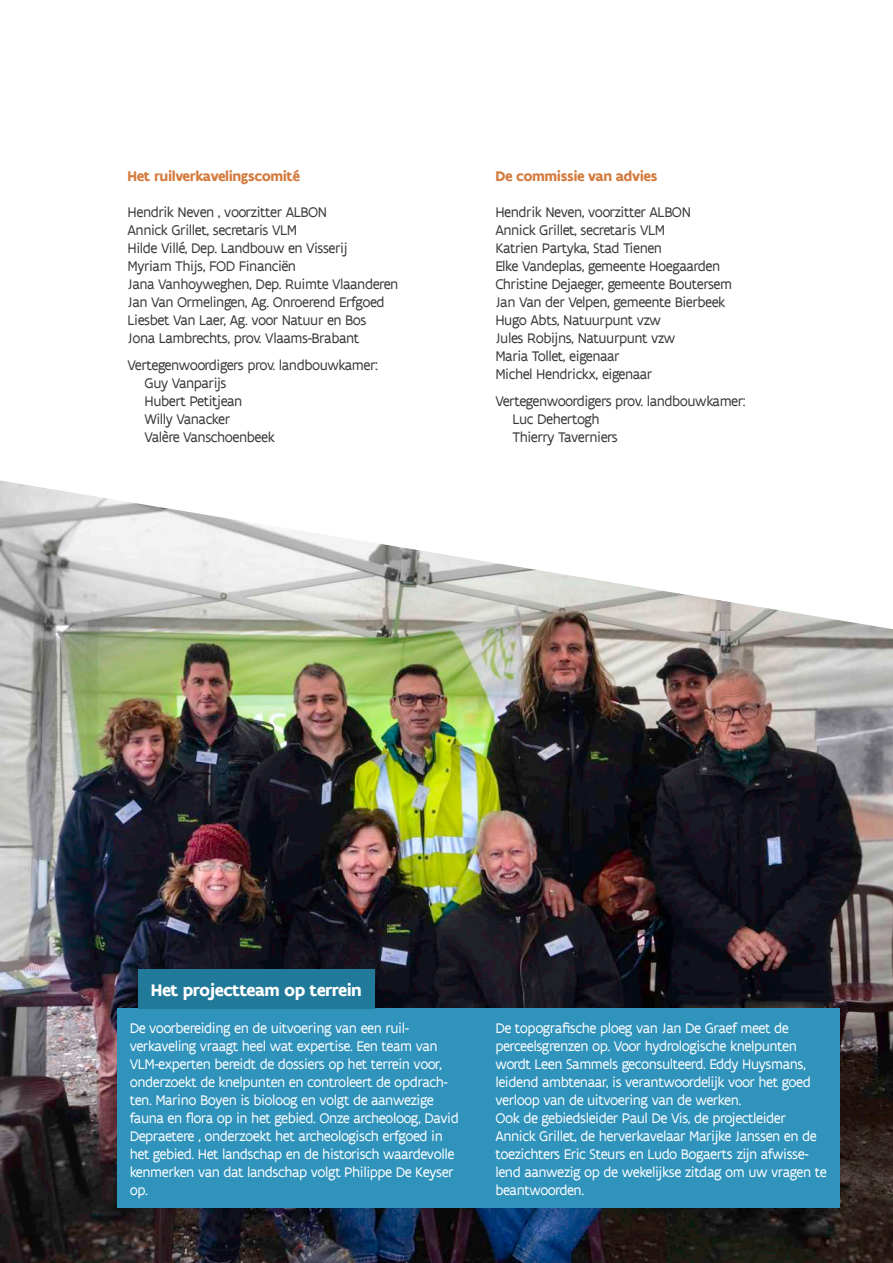
<style>
.page{position:relative;width:893px;height:1263px;background:#fff}
.page>*{position:absolute;margin:0;border:0;box-sizing:border-box;transform-origin:0 0}
.Tussentitel{font:700 18px "Flanders Art Sans";letter-spacing:-.03em;color:#fff}
.Tekst{font:15px/18px "Flanders Art Sans";letter-spacing:-.03em;color:#fff}
.Tekst-2{font:15px "Flanders Art Sans";letter-spacing:-.03em;color:#383839}
.Tekst-3{font:700 15px "Flanders Art Sans";letter-spacing:-.03em;color:#d57b3e}
</style>
<div class="page">
<img style="left:0;top:480px;width:893px;height:783px">
<div style="left:117px;top:1009px;width:723px;height:199px;background:#3093bc"></div>
<div style="left:138px;top:970px;width:237px;height:39px;background:#227a9a"></div>
<p class="Tekst-3" style="left:128px;top:167px;width:174px">Het ruilverkavelingscomité</p>
<p class="Tekst-2" style="left:128px;top:203px;width:201px">Hendrik Neven , voorzitter ALBON</p>
<p class="Tekst-2" style="left:128px;top:221px;width:171px">Annick Grillet, secretaris VLM</p>
<p class="Tekst-2" style="left:128px;top:239px;width:222px">Hilde Villé, Dep. Landbouw en Visserij</p>
<p class="Tekst-2" style="left:128px;top:257px;width:170px">Myriam Thijs, FOD Financiën</p>
<p class="Tekst-2" style="left:128px;top:275px;width:272px">Jana Vanhoyweghen, Dep. Ruimte Vlaanderen</p>
<p class="Tekst-2" style="left:128px;top:293px;width:259px">Jan Van Ormelingen, Ag. Onroerend Erfgoed</p>
<p class="Tekst-2" style="left:128px;top:311px;width:241px">Liesbet Van Laer, Ag. voor Natuur en Bos</p>
<p class="Tekst-2" style="left:128px;top:329px;width:233px">Jona Lambrechts, prov. Vlaams-Brabant</p>
<p class="Tekst-2" style="left:128px;top:356px;width:252px">Vertegenwoordigers prov. landbouwkamer:</p>
<p class="Tekst-2" style="left:145px;top:374px;width:84px">Guy Vanparijs</p>
<p class="Tekst-2" style="left:145px;top:392px;width:99px">Hubert Petitjean</p>
<p class="Tekst-2" style="left:145px;top:410px;width:87px">Willy Vanacker</p>
<p class="Tekst-2" style="left:145px;top:428px;width:132px">Valère Vanschoenbeek</p>
<p class="Tekst-3" style="left:495px;top:167px;width:164px">De commissie van advies</p>
<p class="Tekst-2" style="left:495px;top:203px;width:197px">Hendrik Neven, voorzitter ALBON</p>
<p class="Tekst-2" style="left:495px;top:221px;width:171px">Annick Grillet, secretaris VLM</p>
<p class="Tekst-2" style="left:495px;top:239px;width:168px">Katrien Partyka, Stad Tienen</p>
<p class="Tekst-2" style="left:495px;top:257px;width:226px">Elke Vandeplas, gemeente Hoegaarden</p>
<p class="Tekst-2" style="left:495px;top:275px;width:238px">Christine Dejaeger, gemeente Boutersem</p>
<p class="Tekst-2" style="left:495px;top:293px;width:231px">Jan Van der Velpen, gemeente Bierbeek</p>
<p class="Tekst-2" style="left:495px;top:311px;width:167px">Hugo Abts, Natuurpunt vzw</p>
<p class="Tekst-2" style="left:495px;top:329px;width:181px">Jules Robijns, Natuurpunt vzw</p>
<p class="Tekst-2" style="left:495px;top:347px;width:126px">Maria Tollet, eigenaar</p>
<p class="Tekst-2" style="left:495px;top:365px;width:159px">Michel Hendrickx, eigenaar</p>
<p class="Tekst-2" style="left:495px;top:392px;width:252px">Vertegenwoordigers prov. landbouwkamer:</p>
<p class="Tekst-2" style="left:512px;top:410px;width:89px">Luc Dehertogh</p>
<p class="Tekst-2" style="left:512px;top:428px;width:107px">Thierry Taverniers</p>
<p class="Tussentitel" style="left:151px;top:978px;width:212px">Het projectteam op terrein</p>
<p class="Tekst" style="left:130px;top:1019px;width:331px">De voorbereiding en de uitvoering van een ruil&shy;verkaveling vraagt heel wat expertise. Een team van VLM-experten bereidt de dossiers op het terrein voor, onderzoekt de knelpunten en controleert de opdrach&shy;ten. Marino Boyen is bioloog en volgt de aanwezige fauna en flora op in het gebied. Onze archeoloog, David Depraetere , onderzoekt het archeologisch erfgoed in het gebied. Het landschap en de historisch waardevolle kenmerken van dat landschap volgt Philippe De Keyser op.</p>
<p class="Tekst" style="left:495px;top:1019px;width:317px">De topografische ploeg van Jan De Graef meet de perceelsgrenzen op. Voor hydrologische knelpunten wordt Leen Sammels geconsulteerd. Eddy Huysmans, leidend ambtenaar, is verantwoordelijk voor het goed verloop van de uitvoering van de werken.</p>
<p class="Tekst" style="left:495px;top:1109px;width:333px">Ook de gebiedsleider Paul De Vis, de projectleider Annick Grillet, de herverkavelaar Marijke Janssen en de toezichters Eric Steurs en Ludo Bogaerts zijn afwisse&shy;lend aanwezig op de wekelijkse zitdag om uw vragen te beantwoorden.</p>
</div>
